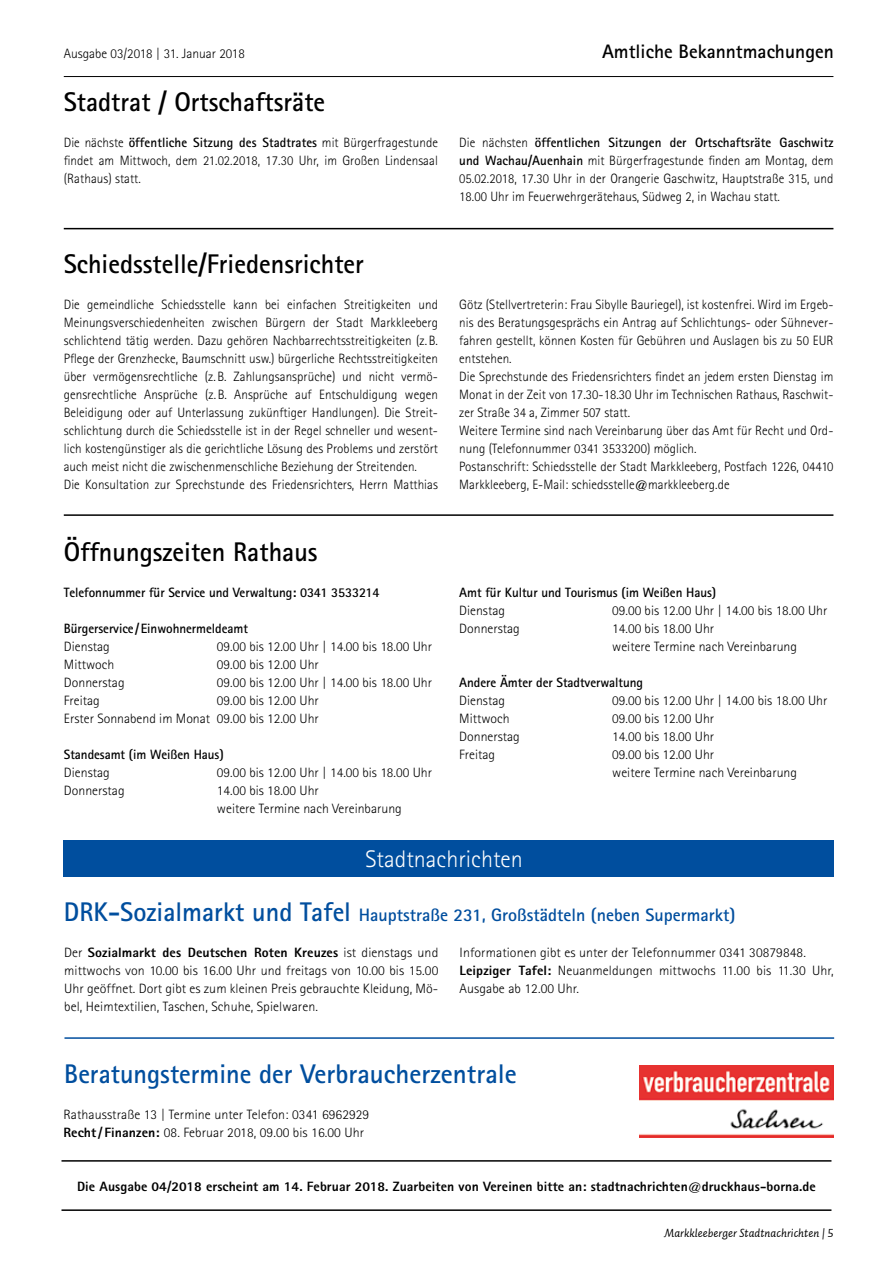
<style>
.page{position:relative;width:893px;height:1263px;background:#fff}
.page>*{position:absolute;margin:0;border:0;box-sizing:border-box;transform-origin:0 0}
.t1{font:700 27px "Rotis Sans Serif";color:#000}
.t2{font:700 27px "Rotis Sans Serif";color:#004e9e}
.t3{font:300 24px "Rotis Sans Serif";color:#fff}
.t4{font:700 19.5px "Rotis Sans Serif";color:#000}
.t5{font:700 18px "Rotis Sans Serif";color:#004e9e}
.t6{font:300 13.5px/18px "Rotis Sans Serif";letter-spacing:.005em;color:#000}
.t7{font:700 13.5px "Rotis Sans Serif";letter-spacing:-.005em;color:#000}
.t8{font:800 13.5px "Rotis Sans Serif";letter-spacing:.005em;color:#000}
.t9{font:12px "Auto 2 Italic LF";color:#000}
.s1{font-weight:700}
.s2{font-size:27px}
.s3{font-weight:800}
</style>
<div class="page">
<hr style="left:64px;top:76px;width:769px;height:1px;background:#000">
<div style="left:63px;top:841px;width:771px;height:36px;background:#004e9e"></div>
<hr style="left:64px;top:514px;width:769px;height:2px;background:#000">
<hr style="left:64px;top:228px;width:769px;height:1px;background:#000">
<hr style="left:64px;top:1037px;width:770px;height:2px;background:#004e9e">
<img style="left:639px;top:1066px;width:195px;height:72px">
<hr style="left:61px;top:1160px;width:770px;height:1px;background:#000">
<hr style="left:61px;top:1209px;width:770px;height:2px;background:#000">
<p class="t6" style="left:64px;top:45px;width:183px">Ausgabe 03/2018 | 31. Januar 2018</p>
<h3 class="t4" style="left:602px;top:39px;width:233px">Amtliche Bekanntmachungen</h3>
<h1 class="t1" style="left:64px;top:85px;width:263px">Stadtrat / Ortschaftsräte</h1>
<p class="t6" style="left:64px;top:134px;width:376px;text-align:justify">Die nächste <span class="s1">öffentliche Sitzung des Stadtrates</span> mit Bürgerfragestunde findet am Mittwoch, dem 21.02.2018, 17.30 Uhr, im Großen Lindensaal (Rathaus) statt.</p>
<p class="t6" style="left:459px;top:134px;width:376px;text-align:justify">Die nächsten <span class="s1">öffentlichen Sitzungen der Ortschaftsräte Gaschwitz und Wachau/Auenhain</span> mit Bürgerfragestunde finden am Montag, dem 05.02.2018, 17.30 Uhr in der Orangerie Gaschwitz, Hauptstraße 315, und 18.00 Uhr im Feuerwehrgerätehaus, Südweg 2, in Wachau statt.</p>
<h1 class="t1" style="left:64px;top:247px;width:302px">Schiedsstelle/Friedensrichter</h1>
<p class="t6" style="left:64px;top:296px;width:376px">Die gemeindliche Schiedsstelle kann bei einfachen Streitigkeiten und Meinungsverschiedenheiten zwischen Bürgern der Stadt Markkleeberg schlichtend tätig werden. Dazu gehören Nachbarrechtsstreitigkeiten (z. B.<br>Pflege der Grenzhecke, Baumschnitt usw.) bürgerliche Rechtsstreitigkeiten über vermögensrechtliche (z. B. Zahlungsansprüche) und nicht vermö&shy;gensrechtliche Ansprüche (z. B. Ansprüche auf Entschuldigung wegen Beleidigung oder auf Unterlassung zukünftiger Handlungen). Die Streit&shy;schlichtung durch die Schiedsstelle ist in der Regel schneller und wesent&shy;lich kostengünstiger als die gerichtliche Lösung des Problems und zerstört auch meist nicht die zwischenmenschliche Beziehung der Streitenden.<br>Die Konsultation zur Sprechstunde des Friedensrichters, Herrn Matthias</p>
<p class="t6" style="left:459px;top:296px;width:376px">Götz (Stellvertreterin: Frau Sibylle Bauriegel), ist kostenfrei. Wird im Ergeb&shy;nis des Beratungsgesprächs ein Antrag auf Schlichtungs- oder Sühnever&shy;fahren gestellt, können Kosten für Gebühren und Auslagen bis zu 50 EUR entstehen.<br>Die Sprechstunde des Friedensrichters findet an jedem ersten Dienstag im Monat in der Zeit von 17.30-18.30 Uhr im Technischen Rathaus, Raschwit&shy;zer Straße 34 a, Zimmer 507 statt.<br>Weitere Termine sind nach Vereinbarung über das Amt für Recht und Ord&shy;nung (Telefonnummer 0341 3533200) möglich.<br>Postanschrift: Schiedsstelle der Stadt Markkleeberg, Postfach 1226, 04410<br>Markkleeberg, E-Mail: schiedsstelle@markkleeberg.de</p>
<h1 class="t1" style="left:64px;top:535px;width:255px">Öffnungszeiten Rathaus</h1>
<p class="t7" style="left:64px;top:584px;width:317px">Telefonnummer für Service und Verwaltung: 0341 3533214</p>
<p class="t7" style="left:64px;top:620px;width:185px">Bürgerservice /Einwohnermeldeamt</p>
<p class="t6" style="left:64px;top:638px;width:47px">Dienstag</p>
<p class="t6" style="left:217px;top:638px;width:217px">09.00 bis 12.00 Uhr | 14.00 bis 18.00 Uhr</p>
<p class="t6" style="left:64px;top:656px;width:52px">Mittwoch</p>
<p class="t6" style="left:217px;top:656px;width:103px">09.00 bis 12.00 Uhr</p>
<p class="t6" style="left:64px;top:674px;width:62px">Donnerstag</p>
<p class="t6" style="left:217px;top:674px;width:217px">09.00 bis 12.00 Uhr | 14.00 bis 18.00 Uhr</p>
<p class="t6" style="left:64px;top:692px;width:37px">Freitag</p>
<p class="t6" style="left:64px;top:692px;width:256px;text-align:right">09.00 bis 12.00 Uhr<br>Erster Sonnabend im Monat 09.00 bis 12.00 Uhr</p>
<p class="t7" style="left:64px;top:746px;width:161px">Standesamt (im Weißen Haus)</p>
<p class="t6" style="left:64px;top:764px;width:47px">Dienstag</p>
<p class="t6" style="left:217px;top:764px;width:217px">09.00 bis 12.00 Uhr | 14.00 bis 18.00 Uhr</p>
<p class="t6" style="left:64px;top:782px;width:62px">Donnerstag</p>
<p class="t6" style="left:217px;top:782px;width:186px">14.00 bis 18.00 Uhr<br>weitere Termine nach Vereinbarung</p>
<p class="t7" style="left:459px;top:584px;width:259px">Amt für Kultur und Tourismus (im Weißen Haus)</p>
<p class="t6" style="left:459px;top:602px;width:47px">Dienstag</p>
<p class="t6" style="left:612px;top:602px;width:217px">09.00 bis 12.00 Uhr | 14.00 bis 18.00 Uhr</p>
<p class="t6" style="left:459px;top:620px;width:62px">Donnerstag</p>
<p class="t6" style="left:612px;top:620px;width:186px">14.00 bis 18.00 Uhr<br>weitere Termine nach Vereinbarung</p>
<p class="t7" style="left:459px;top:674px;width:185px">Andere Ämter der Stadtverwaltung</p>
<p class="t6" style="left:459px;top:692px;width:47px">Dienstag</p>
<p class="t6" style="left:612px;top:692px;width:217px">09.00 bis 12.00 Uhr | 14.00 bis 18.00 Uhr</p>
<p class="t6" style="left:459px;top:710px;width:52px">Mittwoch</p>
<p class="t6" style="left:612px;top:710px;width:103px">09.00 bis 12.00 Uhr</p>
<p class="t6" style="left:459px;top:728px;width:62px">Donnerstag</p>
<p class="t6" style="left:612px;top:728px;width:103px">14.00 bis 18.00 Uhr</p>
<p class="t6" style="left:459px;top:746px;width:37px">Freitag</p>
<p class="t6" style="left:612px;top:746px;width:186px">09.00 bis 12.00 Uhr<br>weitere Termine nach Vereinbarung</p>
<h2 class="t3" style="left:365px;top:845px;width:159px">Stadtnachrichten</h2>
<h3 class="t5" style="left:64px;top:904px;width:673px"><span class="s2">DRK-Sozialmarkt und Tafel</span> Hauptstraße 231, Großstädteln (neben Supermarkt)</h3>
<p class="t6" style="left:64px;top:944px;width:376px;text-align:justify">Der <span class="s3">Sozialmarkt des Deutschen Roten Kreuzes</span> ist dienstags und mittwochs von 10.00 bis 16.00 Uhr und freitags von 10.00 bis 15.00<br>Uhr geöffnet. Dort gibt es zum kleinen Preis gebrauchte Kleidung, Mö&shy;bel, Heimtextilien, Taschen, Schuhe, Spielwaren.</p>
<p class="t6" style="left:460px;top:944px;width:376px">Informationen gibt es unter der Telefonnummer 0341 30879848.<br><span class="s3">Leipziger Tafel:</span> Neuanmeldungen mittwochs 11.00 bis 11.30 Uhr,<br>Ausgabe ab 12.00 Uhr.</p>
<h1 class="t2" style="left:64px;top:1057px;width:454px">Beratungstermine der Verbraucherzentrale</h1>
<p class="t6" style="left:63px;top:1106px;width:307px">Rathausstraße 13 | Termine unter Telefon: 0341 6962929<br><span class="s3">Recht/ Finanzen:</span> 08. Februar 2018, 09.00 bis 16.00 Uhr</p>
<p class="t8" style="left:77px;top:1178px;width:740px">Die Ausgabe 04/2018 erscheint am 14. Februar 2018. Zuarbeiten von Vereinen bitte an: stadtnachrichten@druckhaus-borna.de</p>
<p class="t9" style="left:664px;top:1225px;width:171px">Markkleeberger Stadtnachrichten | 5</p>
</div>
